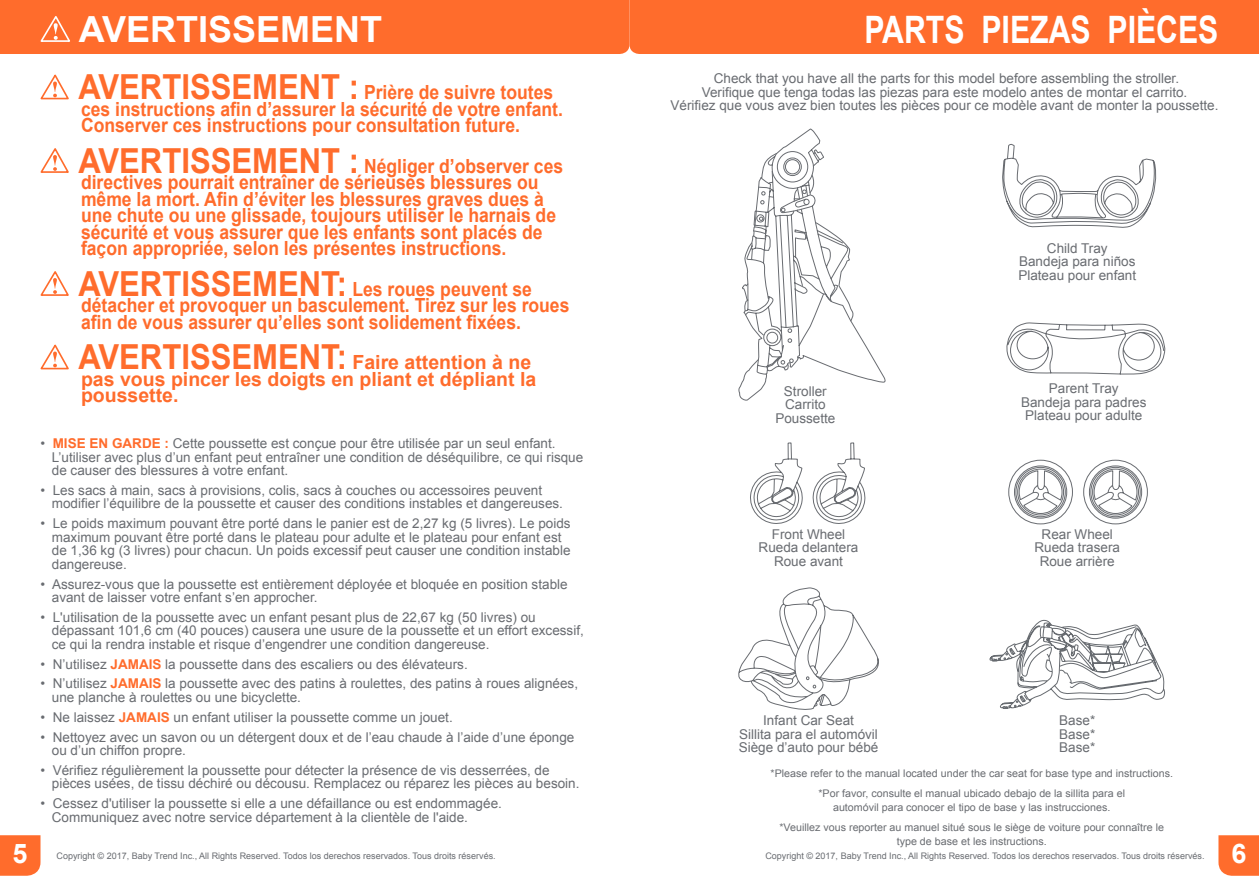
<style>
.page{position:relative;width:1259px;height:893px;background:#fff}
.page>*{position:absolute;margin:0;border:0;box-sizing:border-box;transform-origin:0 0}
.t1{font:700 37.8px "Arial";color:#fff;scale:.8 1}
.t2{font:700 36px "Arial";color:#fff}
.t3{font:700 27px "Arial";color:#fff}
.t4{font:700 19.5px/16.5px "Arial";color:#ff6c2c;scale:.9 1}
.t5{font:700 19.5px/16.5px "Arial";color:#ff6c2c}
.t6{font:13.5px/13.5px "Arial";color:#696c71}
.t7{font:10.5px/20.2px "Arial";color:#696c71;text-align:center}
.t8{font:9px "Arial";color:#696c71}
.s1{font-size:34.5px}
.s2{font-weight:700;color:#ff6c2c}
</style>
<div class="page">
<svg style="left:1218px;top:835px;width:41px;height:41px;background:#ff7235"></svg>
<div style="left:0;top:0;width:1259px;height:54px;background:#ff6c2c"></div>
<div style="left:0;top:835px;width:40px;height:41px;background:#ff6c2c"></div>
<svg style="left:40px;top:74px;width:29px;height:26px"></svg>
<svg style="left:40px;top:148px;width:29px;height:25px"></svg>
<svg style="left:40px;top:271px;width:29px;height:25px"></svg>
<svg style="left:40px;top:344px;width:29px;height:26px"></svg>
<svg style="left:738px;top:588px;width:141px;height:122px"></svg>
<svg style="left:1002px;top:143px;width:155px;height:85px"></svg>
<svg style="left:1006px;top:322px;width:159px;height:53px"></svg>
<svg style="left:750px;top:442px;width:53px;height:82px"></svg>
<svg style="left:812px;top:442px;width:53px;height:82px"></svg>
<svg style="left:738px;top:128px;width:148px;height:273px"></svg>
<svg style="left:989px;top:459px;width:176px;height:250px"></svg>
<h2 class="t2" style="left:79px;top:9px;width:305px">AVERTISSEMENT</h2>
<h1 class="t1" style="left:864px;top:9px;width:444px">PARTS PIEZAS PIÈCES</h1>
<h3 class="t4" style="left:78px;top:84px;width:540px"><span class="s1">AVERTISSEMENT :</span> Prière de suivre toutes ces instructions afin d’assurer la sécurité de votre enfant.<br>Conserver ces instructions pour consultation future.</h3>
<p class="t4" style="left:78px;top:158px;width:540px"><span class="s1">AVERTISSEMENT :</span> Négliger d’observer ces directives pourrait entraîner de sérieuses blessures ou même la mort. Afin d’éviter les blessures graves dues à une chute ou une glissade, toujours utiliser le harnais de sécurité et vous assurer que les enfants sont placés de façon appropriée, selon les présentes instructions.</p>
<h3 class="t4" style="left:78px;top:281px;width:547px"><span class="s1">AVERTISSEMENT:</span> Les roues peuvent se détacher et provoquer un basculement. Tirez sur les roues afin de vous assurer qu’elles sont solidement fixées.</h3>
<h3 class="t5" style="left:78px;top:354px;width:459px"><span class="s1">AVERTISSEMENT:</span> Faire attention à ne pas vous pincer les doigts en pliant et dépliant la poussette.</h3>
<p class="t6" style="left:52px;top:437px;width:533px;text-indent:-11px">• <span class="s2">MISE EN GARDE :</span> Cette poussette est conçue pour être utilisée par un seul enfant.<br>L’utiliser avec plus d’un enfant peut entraîner une condition de déséquilibre, ce qui risque de causer des blessures à votre enfant.</p>
<p class="t6" style="left:52px;top:484px;width:512px;text-indent:-11px">• Les sacs à main, sacs à provisions, colis, sacs à couches ou accessoires peuvent modifier l’équilibre de la poussette et causer des conditions instables et dangereuses.</p>
<p class="t6" style="left:52px;top:517px;width:520px;text-indent:-11px">• Le poids maximum pouvant être porté dans le panier est de 2,27 kg (5 livres). Le poids maximum pouvant être porté dans le plateau pour adulte et le plateau pour enfant est de 1,36 kg (3 livres) pour chacun. Un poids excessif peut causer une condition instable dangereuse.</p>
<p class="t6" style="left:52px;top:577px;width:517px;text-indent:-11px">• Assurez-vous que la poussette est entièrement déployée et bloquée en position stable avant de laisser votre enfant s’en approcher.</p>
<p class="t6" style="left:52px;top:610px;width:533px;text-indent:-11px">• L'utilisation de la poussette avec un enfant pesant plus de 22,67 kg (50 livres) ou dépassant 101,6 cm (40 pouces) causera une usure de la poussette et un effort excessif, ce qui la rendra instable et risque d’engendrer une condition dangereuse.</p>
<p class="t6" style="left:41px;top:657px;width:429px">• N’utilisez <span class="s2">JAMAIS</span> la poussette dans des escaliers ou des élévateurs.</p>
<p class="t6" style="left:52px;top:677px;width:528px;text-indent:-11px">• N’utilisez <span class="s2">JAMAIS</span> la poussette avec des patins à roulettes, des patins à roues alignées, une planche à roulettes ou une bicyclette.</p>
<p class="t6" style="left:41px;top:710px;width:414px">• Ne laissez <span class="s2">JAMAIS</span> un enfant utiliser la poussette comme un jouet.</p>
<p class="t6" style="left:52px;top:730px;width:524px;text-indent:-11px">• Nettoyez avec un savon ou un détergent doux et de l’eau chaude à l’aide d’une éponge ou d’un chiffon propre.</p>
<p class="t6" style="left:52px;top:763px;width:529px;text-indent:-11px">• Vérifiez régulièrement la poussette pour détecter la présence de vis desserrées, de pièces usées, de tissu déchiré ou décousu. Remplacez ou réparez les pièces au besoin.</p>
<p class="t6" style="left:52px;top:797px;width:451px;text-indent:-11px">• Cessez d'utiliser la poussette si elle a une défaillance ou est endommagée.<br>Communiquez avec notre service département à la clientèle de l'aide.</p>
<h3 class="t3" style="left:13px;top:839px;width:17px">5</h3>
<p class="t8" style="left:57px;top:850px;width:441px">Copyright © 2017, Baby Trend Inc., All Rights Reserved. Todos los derechos reservados. Tous droits réservés.</p>
<p class="t6" style="left:670px;top:72px;width:549px;text-align:center">Check that you have all the parts for this model before assembling the stroller.<br>Verifique que tenga todas las piezas para este modelo antes de montar el carrito.<br>Vérifiez que vous avez bien toutes les pièces pour ce modèle avant de monter la poussette.</p>
<p class="t6" style="left:775px;top:385px;width:62px;text-align:center">Stroller<br>Carrito<br>Poussette</p>
<p class="t6" style="left:1018px;top:241px;width:119px;text-align:center">Child Tray<br>Bandeja para niños<br>Plateau pour enfant</p>
<p class="t6" style="left:1021px;top:382px;width:127px;text-align:center">Parent Tray<br>Bandeja para padres<br>Plateau pour adulte</p>
<p class="t6" style="left:758px;top:527px;width:101px;text-align:center">Front Wheel<br>Rueda delantera<br>Roue avant</p>
<p class="t6" style="left:1034px;top:527px;width:87px;text-align:center">Rear Wheel<br>Rueda trasera<br>Roue arrière</p>
<p class="t6" style="left:738px;top:714px;width:141px;text-align:center">Infant Car Seat<br>Sillita para el automóvil<br>Siège d’auto pour bébé</p>
<p class="t6" style="left:1059px;top:714px;width:38px;text-align:justify">Base* Base* Base*</p>
<p class="t7" style="left:770px;top:763px;width:404px">*Please refer to the manual located under the car seat for base type and instructions. *Por favor, consulte el manual ubicado debajo de la sillita para el</p>
<p class="t7" style="left:779px;top:797px;width:386px">automóvil para conocer el tipo de base y las instrucciones.<br>*Veuillez vous reporter au manuel situé sous le siège de voiture pour connaître le</p>
<p class="t7" style="left:896px;top:831px;width:152px">type de base et les instructions.</p>
<p class="t8" style="left:765px;top:850px;width:441px">Copyright © 2017, Baby Trend Inc., All Rights Reserved. Todos los derechos reservados. Tous droits réservés.</p>
<h3 class="t3" style="left:1231px;top:839px;width:17px">6</h3>
</div>
